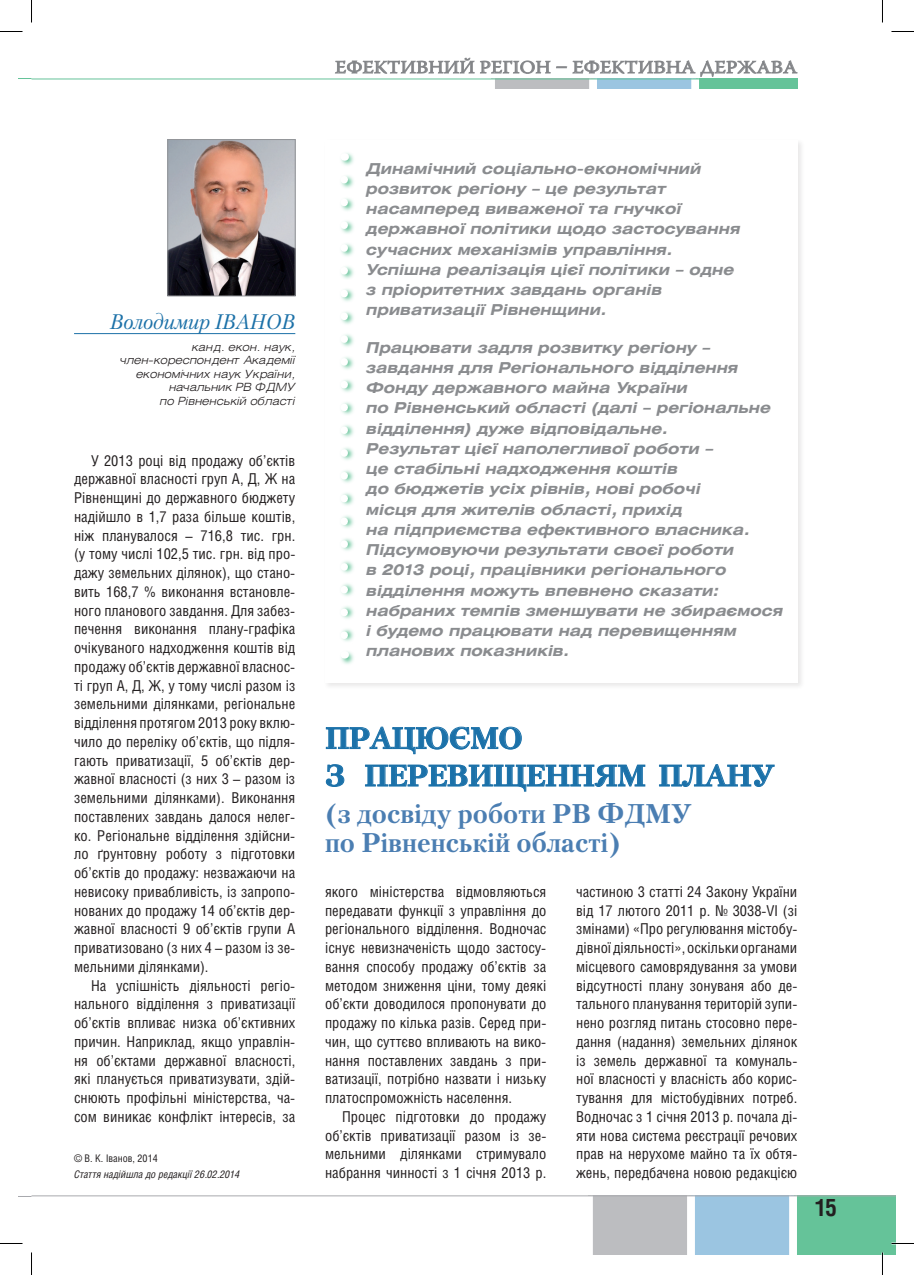
<style>
.page{position:relative;width:914px;height:1275px;background:#fff}
.page>*{position:absolute;margin:0;border:0;box-sizing:border-box;transform-origin:0 0}
.t1{font:700 30px/37.5px "Petersburg C";letter-spacing:-.015em;color:#1b71a9}
.t2{font:700 27px/28.5px "Petersburg C";color:#4b7eb2}
.t3{font:700 24px "Helios Cond";color:#231f20}
.t4{font:italic 21px "Petersburg C";letter-spacing:-.01em;color:#1c71a8}
.t5{font:18px "Azbuka 01";letter-spacing:.01em;color:#808285;scale:1.1 1}
.t6{font:15px/18.8px "Helios Cond";color:#231f20;text-align:justify}
.t7{font:italic 700 15px/20.2px "Helios Ext";color:#8a8c8f}
.t8{font:italic 300 11.25px/13.5px "Helios Ext";color:#231f20;text-align:right}
.t9{font:italic 10.5px/16.2px "Helios Cond";color:#231f20}
.s1{font-style:normal}
</style>
<div class="page">
<svg style="left:19px;top:1196px;width:13px;height:1px"></svg>
<svg style="left:19px;top:78px;width:12px;height:1px"></svg>
<div style="left:793px;top:1195px;width:102px;height:60px;background:#65c399"></div>
<div style="left:691px;top:1195px;width:102px;height:60px;background:#9bc5e1"></div>
<div style="left:589px;top:1195px;width:102px;height:60px;background:#bcbdc0"></div>
<div style="left:789px;top:1195px;width:7px;height:60px;background:#fff"></div>
<div style="left:687px;top:1195px;width:7px;height:60px;background:#fff"></div>
<div style="left:585px;top:1195px;width:7px;height:60px;background:#fff"></div>
<hr style="left:32px;top:1195px;width:863px;height:1px;background:#a8a9ad">
<svg style="left:335px;top:58px;width:139px;height:16px"></svg>
<div style="left:491px;top:79px;width:102px;height:10px;background:#bcbdc0"></div>
<svg style="left:572px;top:60px;width:225px;height:29px"></svg>
<svg style="left:480px;top:61px;width:70px;height:28px"></svg>
<hr style="left:32px;top:79px;width:765px;height:1px;background:#65c399">
<div style="left:323px;top:138px;width:487px;height:558px;background:#231f20;opacity:.1"></div>
<div style="left:325px;top:140px;width:472px;height:543px;background:#fff"></div>
<hr style="left:74px;top:333px;width:221px;height:1px;background:#1c71a8">
<svg style="left:326px;top:726px;width:196px;height:28px"></svg>
<svg style="left:326px;top:764px;width:18px;height:23px"></svg>
<svg style="left:365px;top:764px;width:280px;height:28px"></svg>
<svg style="left:659px;top:764px;width:115px;height:23px"></svg>
<svg style="left:341px;top:153px;width:13px;height:511px"></svg>
<svg style="left:341px;top:180px;width:7px;height:463px"></svg>
<img style="left:170px;top:141px;width:123px;height:153px">
<div style="left:168px;top:139px;width:127px;height:157px;border:1px solid #939598"></div>
<hr style="left:891px;top:1242px;width:22px;height:2px;background:#fff">
<hr style="left:881px;top:1252px;width:2px;height:23px;background:#fff">
<svg style="left:0;top:31px;width:22px;height:1px"></svg>
<svg style="left:891px;top:31px;width:22px;height:1px"></svg>
<svg style="left:0;top:1243px;width:22px;height:1px"></svg>
<svg style="left:891px;top:1243px;width:22px;height:1px"></svg>
<svg style="left:31px;top:0;width:1px;height:22px"></svg>
<svg style="left:31px;top:1252px;width:1px;height:23px"></svg>
<svg style="left:882px;top:0;width:1px;height:22px"></svg>
<svg style="left:882px;top:1252px;width:1px;height:23px"></svg>
<p class="t5" style="left:335px;top:56px;width:421px">ефективний регіон – ефективна держава</p>
<p class="t4" style="left:110px;top:309px;width:187px">Володимир ІВАНОВ</p>
<p class="t8" style="left:120px;top:340px;width:176px">канд. екон. наук, член-кореспондент Академії економічних наук України, начальник РВ ФДМУ<br>по Рівненській області</p>
<p class="t6" style="left:91px;top:451px;width:206px">У 2013 році від продажу об’єктів</p>
<p class="t6" style="left:74px;top:469px;width:223px">державної власності груп А, Д, Ж на</p>
<p class="t6" style="left:74px;top:488px;width:223px">Рівненщині до державного бюджету</p>
<p class="t6" style="left:74px;top:507px;width:223px">надійшло в 1,7 раза більше коштів,</p>
<p class="t6" style="left:74px;top:526px;width:223px">ніж планувалося – 716,8 тис. грн.</p>
<p class="t6" style="left:74px;top:544px;width:223px">(у тому числі 102,5 тис. грн. від про-</p>
<p class="t6" style="left:74px;top:563px;width:223px">дажу земельних ділянок), що стано-</p>
<p class="t6" style="left:74px;top:582px;width:223px">вить 168,7 % виконання встановле-</p>
<p class="t6" style="left:74px;top:601px;width:223px">ного планового завдання. Для забез-</p>
<p class="t6" style="left:74px;top:619px;width:223px">печення виконання плану-графіка</p>
<p class="t6" style="left:74px;top:638px;width:223px">очікуваного надходження коштів від</p>
<p class="t6" style="left:74px;top:657px;width:223px">продажу об’єктів державної власнос-</p>
<p class="t6" style="left:74px;top:676px;width:223px">ті груп А, Д, Ж, у тому числі разом із</p>
<p class="t6" style="left:74px;top:694px;width:223px">земельними ділянками, регіональне</p>
<p class="t6" style="left:74px;top:713px;width:223px">відділення протягом 2013 року вклю-</p>
<p class="t6" style="left:74px;top:732px;width:223px">чило до переліку об’єктів, що підля-</p>
<p class="t6" style="left:74px;top:751px;width:223px">гають приватизації, 5 об’єктів дер-</p>
<p class="t6" style="left:74px;top:769px;width:223px">жавної власності (з них 3 – разом із</p>
<p class="t6" style="left:74px;top:788px;width:223px">земельними ділянками). Виконання</p>
<p class="t6" style="left:74px;top:807px;width:223px">поставлених завдань далося нелег-</p>
<p class="t6" style="left:74px;top:826px;width:223px">ко. Регіональне відділення здійсни-</p>
<p class="t6" style="left:74px;top:844px;width:223px">ло ґрунтовну роботу з підготовки</p>
<p class="t6" style="left:74px;top:863px;width:223px">об’єктів до продажу: незважаючи на</p>
<p class="t6" style="left:74px;top:882px;width:223px">невисоку привабливість, із запропо-</p>
<p class="t6" style="left:74px;top:901px;width:223px">нованих до продажу 14 об’єктів дер-</p>
<p class="t6" style="left:74px;top:919px;width:223px">жавної власності 9 об’єктів групи А</p>
<p class="t6" style="left:74px;top:938px;width:223px">приватизовано (з них 4 – разом із зе-</p>
<p class="t6" style="left:74px;top:957px;width:136px">мельними ділянками).</p>
<p class="t6" style="left:91px;top:976px;width:206px">На успішність діяльності регіо-</p>
<p class="t6" style="left:74px;top:994px;width:223px">нального відділення з приватизації</p>
<p class="t6" style="left:74px;top:1013px;width:223px">об’єктів впливає низка об’єктивних</p>
<p class="t6" style="left:74px;top:1032px;width:223px">причин. Наприклад, якщо управлін-</p>
<p class="t6" style="left:74px;top:1051px;width:223px">ня об’єктами державної власності,</p>
<p class="t6" style="left:74px;top:1069px;width:223px">які планується приватизувати, здій-</p>
<p class="t6" style="left:74px;top:1088px;width:223px">снюють профільні міністерства, ча-</p>
<p class="t6" style="left:74px;top:1107px;width:223px">сом виникає конфлікт інтересів, за</p>
<p class="t9" style="left:74px;top:1150px;width:167px"><span class="s1">© В. К. Іванов, 2014<br></span>Стаття надійшла до редакції 26.02.2014</p>
<p class="t7" style="left:366px;top:158px;width:375px">Динамічний соціально-економічний розвиток регіону – це результат насамперед виваженої та гнучкої державної політики щодо застосування сучасних механізмів управління.<br>Успішна реалізація цієї політики – одне з пріоритетних завдань органів приватизації Рівненщини.</p>
<p class="t7" style="left:366px;top:337px;width:418px">Працювати задля розвитку регіону – завдання для Регіонального відділення Фонду державного майна України<br>по Рівненський області (далі – регіональне відділення) дуже відповідальне.<br>Результат цієї наполегливої роботи –<br>це стабільні надходження коштів<br>до бюджетів усіх рівнів, нові робочі<br>місця для жителів області, прихід<br>на підприємства ефективного власника.<br>Підсумовуючи результати своєї роботи<br>в 2013 році, працівники регіонального відділення можуть впевнено сказати: набраних темпів зменшувати не збираємося і будемо працювати над перевищенням планових показників.</p>
<p class="t1" style="left:325px;top:719px;width:451px">працюємо<br>з перевищенням плану</p>
<p class="t2" style="left:325px;top:799px;width:344px">(з досвіду роботи РВ ФДМУ по Рівненській області)</p>
<p class="t6" style="left:325px;top:882px;width:223px">якого міністерства відмовляються</p>
<p class="t6" style="left:325px;top:901px;width:223px">передавати функції з управління до</p>
<p class="t6" style="left:325px;top:919px;width:223px">регіонального відділення. Водночас</p>
<p class="t6" style="left:325px;top:938px;width:223px">існує невизначеність щодо застосу-</p>
<p class="t6" style="left:325px;top:957px;width:223px">вання способу продажу об’єктів за</p>
<p class="t6" style="left:325px;top:976px;width:223px">методом зниження ціни, тому деякі</p>
<p class="t6" style="left:325px;top:994px;width:223px">об’єкти доводилося пропонувати до</p>
<p class="t6" style="left:325px;top:1013px;width:223px">продажу по кілька разів. Серед при-</p>
<p class="t6" style="left:325px;top:1032px;width:223px">чин, що суттєво впливають на вико-</p>
<p class="t6" style="left:325px;top:1051px;width:223px">нання поставлених завдань з при-</p>
<p class="t6" style="left:325px;top:1069px;width:223px">ватизації, потрібно назвати і низьку</p>
<p class="t6" style="left:325px;top:1088px;width:188px">платоспроможність населення.</p>
<p class="t6" style="left:342px;top:1107px;width:206px">Процес підготовки до продажу</p>
<p class="t6" style="left:325px;top:1126px;width:223px">об’єктів приватизації разом із зе-</p>
<p class="t6" style="left:325px;top:1144px;width:223px">мельними ділянками стримувало</p>
<p class="t6" style="left:325px;top:1163px;width:223px">набрання чинності з 1 січня 2013 р.</p>
<p class="t6" style="left:576px;top:882px;width:223px">частиною 3 статті 24 Закону України від 17 лютого 2011 р. № 3038-VI (зі змінами) «Про регулювання містобу&shy;дівної діяльності», оскільки органами місцевого самоврядування за умови відсутності плану зонуваня або де&shy;тального планування територій зупи&shy;нено розгляд питань стосовно пере&shy;дання (надання) земельних ділянок із земель державної та комуналь&shy;ної власності у власність або корис&shy;тування для містобудівних потреб.<br>Водночас з 1 січня 2013 р. почала ді&shy;яти нова система реєстрації речових прав на нерухоме майно та їх обтя&shy;жень, передбачена новою редакцією</p>
<p class="t3" style="left:815px;top:1193px;width:23px">15</p>
</div>
